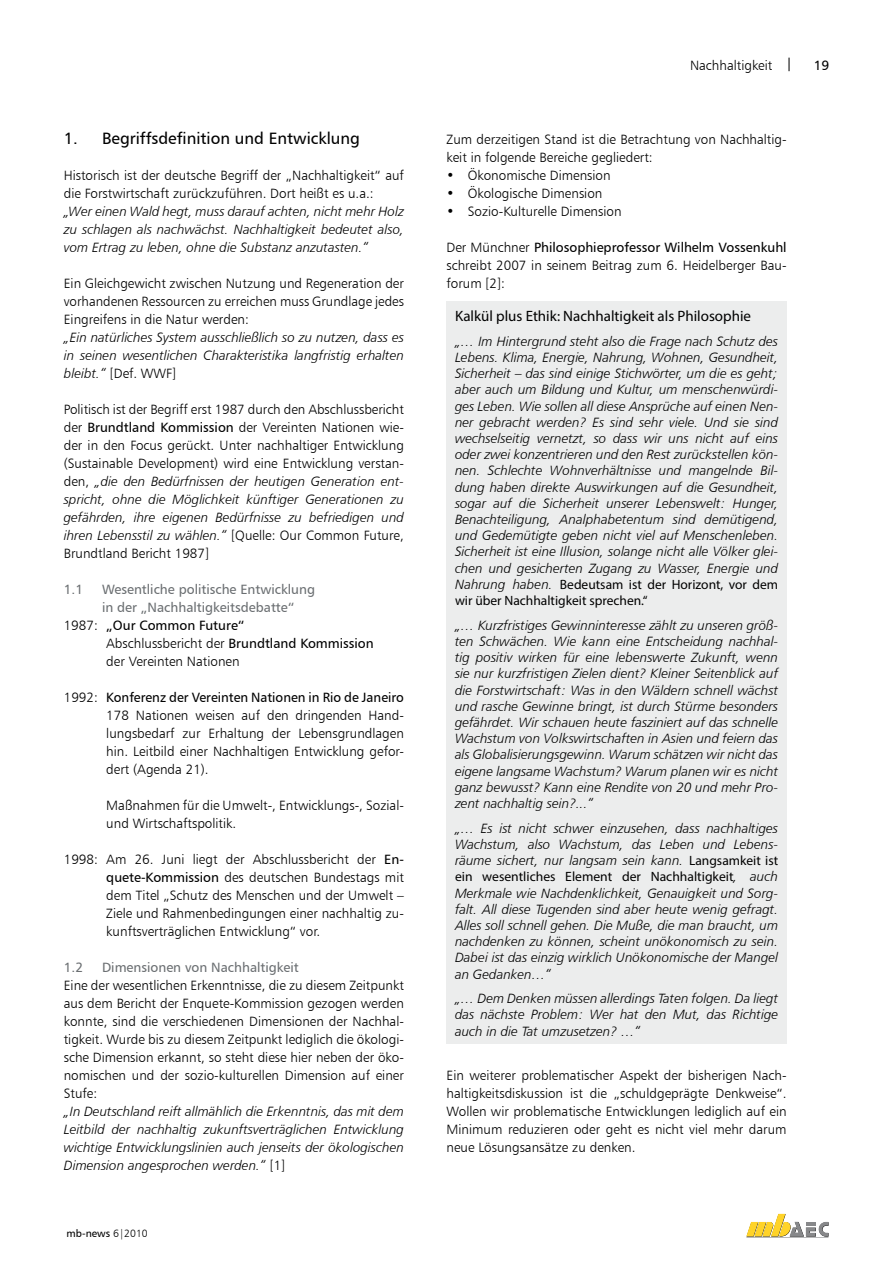
<style>
.page{position:relative;width:893px;height:1263px;background:#fff}
.page>*{position:absolute;margin:0;border:0;box-sizing:border-box;transform-origin:0 0}
.t1{font:16.5px "Humanist 777 BT Roman B";color:#000}
.t2{font:15px "Myriad Pro";color:#000}
.t3{font:13.5px/16.2px "Humanist 777 BT Light Italic B";color:#000;text-align:justify}
.t4{font:13.5px/18px "Humanist 777 BT Light B";color:#000;text-align:justify}
.t5{font:13.5px "Humanist 777 BT Roman B";color:#000}
.t6{font:13.5px/16.2px "Myriad Pro";color:#000}
.t7{font:13.5px "Humanist 777 BT Roman B";color:#6b6f72}
.t8{font:10.5px "Humanist 777 BT Roman B";color:#000}
.s1{font-family:"Humanist 777 BT Light Italic B"}
.s2{font-family:"Humanist 777 BT Roman B"}
.s3{font-family:"Humanist 777 BT Light B"}
.s4{font-family:"Myriad Pro"}
</style>
<div class="page">
<svg style="left:746px;top:1214px;width:82px;height:23px"></svg>
<div style="left:446px;top:301px;width:341px;height:743px;background:#eceded"></div>
<p class="t1" style="left:64px;top:128px;width:298px">1. Begriffsdefinition und Entwicklung</p>
<p class="t4" style="left:64px;top:166px;width:342px">Historisch ist der deutsche Begriff der „Nachhaltigkeit“ auf die Forstwirtschaft zurückzuführen. Dort heißt es u.a.:</p>
<p class="t3" style="left:64px;top:202px;width:342px;line-height:18px">„Wer einen Wald hegt, muss darauf achten, nicht mehr Holz zu schlagen als nachwächst. Nachhaltigkeit bedeutet also, vom Ertrag zu leben, ohne die Substanz anzutasten.“</p>
<p class="t4" style="left:64px;top:274px;width:342px">Ein Gleichgewicht zwischen Nutzung und Regeneration der vorhandenen Ressourcen zu erreichen muss Grundlage jedes Eingreifens in die Natur werden:</p>
<p class="t3" style="left:64px;top:328px;width:342px;line-height:18px">„Ein natürliches System ausschließlich so zu nutzen, dass es in seinen wesentlichen Charakteristika langfristig erhalten</p>
<p class="t4" style="left:64px;top:364px;width:114px"><span class="s1">bleibt.“</span> [Def. WWF]</p>
<p class="t4" style="left:64px;top:400px;width:342px">Politisch ist der Begriff erst 1987 durch den Abschlussbericht der <span class="s2">Brundtland Kommission</span> der Vereinten Nationen wie&shy;der in den Focus gerückt. Unter nachhaltiger Entwicklung (Sustainable Development) wird eine Entwicklung verstan-</p>
<p class="t3" style="left:64px;top:472px;width:342px;line-height:18px"><span class="s3">den,</span> „die den Bedürfnissen der heutigen Generation ent&shy;spricht, ohne die Möglichkeit künftiger Generationen zu gefährden, ihre eigenen Bedürfnisse zu befriedigen und ihren Lebensstil zu wählen.“ <span class="s3">[Quelle: Our Common Future,</span></p>
<p class="t4" style="left:64px;top:544px;width:147px">Brundtland Bericht 1987]</p>
<p class="t7" style="left:64px;top:581px;width:21px">1.1</p>
<p class="t7" style="left:102px;top:581px;width:215px">Wesentliche politische Entwicklung</p>
<p class="t7" style="left:102px;top:599px;width:194px">in der „Nachhaltigkeitsdebatte“</p>
<p class="t5" style="left:64px;top:617px;width:182px"><span class="s3">1987:</span> „Our Common Future“</p>
<p class="t5" style="left:106px;top:635px;width:269px"><span class="s3">Abschlussbericht der</span> Brundtland Kommission</p>
<p class="t4" style="left:106px;top:652px;width:135px">der Vereinten Nationen</p>
<p class="t5" style="left:64px;top:689px;width:342px"><span class="s3">1992:</span> Konferenz der Vereinten Nationen in Rio de Janeiro</p>
<p class="t4" style="left:106px;top:706px;width:299px">178 Nationen weisen auf den dringenden Hand&shy;lungsbedarf zur Erhaltung der Lebensgrundlagen hin. Leitbild einer Nachhaltigen Entwicklung gefor&shy;dert (Agenda 21).</p>
<p class="t4" style="left:106px;top:796px;width:298px">Maßnahmen für die Umwelt-, Entwicklungs-, Sozial&shy;und Wirtschaftspolitik.</p>
<p class="t4" style="left:106px;top:850px;width:299px;text-indent:-43px">1998: Am 26. Juni liegt der Abschlussbericht der <span class="s2">En&shy;quete-Kommission</span> des deutschen Bundestags mit dem Titel „Schutz des Menschen und der Umwelt – Ziele und Rahmenbedingungen einer nachhaltig zu&shy;kunftsverträglichen Entwicklung“ vor.</p>
<p class="t7" style="left:64px;top:959px;width:21px">1.2</p>
<p class="t7" style="left:102px;top:959px;width:198px">Dimensionen von Nachhaltigkeit</p>
<p class="t4" style="left:64px;top:976px;width:342px">Eine der wesentlichen Erkenntnisse, die zu diesem Zeitpunkt aus dem Bericht der Enquete-Kommission gezogen werden konnte, sind die verschiedenen Dimensionen der Nachhal&shy;tigkeit. Wurde bis zu diesem Zeitpunkt lediglich die ökologi&shy;sche Dimension erkannt, so steht diese hier neben der öko&shy;nomischen und der sozio-kulturellen Dimension auf einer Stufe:</p>
<p class="t3" style="left:64px;top:1102px;width:342px;line-height:18px">„In Deutschland reift allmählich die Erkenntnis, das mit dem Leitbild der nachhaltig zukunftsverträglichen Entwicklung wichtige Entwicklungslinien auch jenseits der ökologischen Dimension angesprochen werden.“ <span class="s3">[1]</span></p>
<p class="t8" style="left:67px;top:1227px;width:83px">mb-news <span class="s3">6|2010</span></p>
<p class="t4" style="left:690px;top:56px;width:104px">Nachhaltigkeit <span class="s2">|</span></p>
<p class="t5" style="left:814px;top:57px;width:17px">19</p>
<p class="t4" style="left:446px;top:130px;width:342px">Zum derzeitigen Stand ist die Betrachtung von Nachhaltig&shy;keit in folgende Bereiche gegliedert:</p>
<p class="t4" style="left:446px;top:166px;width:166px">• Ökonomische Dimension</p>
<p class="t4" style="left:446px;top:184px;width:157px">• Ökologische Dimension</p>
<p class="t4" style="left:446px;top:202px;width:177px">• Sozio-Kulturelle Dimension</p>
<p class="t5" style="left:446px;top:239px;width:342px"><span class="s3">Der Münchner</span> Philosophieprofessor Wilhelm Vossenkuhl</p>
<p class="t4" style="left:446px;top:256px;width:342px">schreibt 2007 in seinem Beitrag zum 6. Heidelberger Bau&shy;forum [2]:</p>
<p class="t2" style="left:455px;top:307px;width:298px">Kalkül plus Ethik: Nachhaltigkeit als Philosophie</p>
<p class="t3" style="left:455px;top:333px;width:325px">„… Im Hintergrund steht also die Frage nach Schutz des Lebens. Klima, Energie, Nahrung, Wohnen, Gesundheit, Sicherheit – das sind einige Stichwörter, um die es geht; aber auch um Bildung und Kultur, um menschenwürdi&shy;ges Leben. Wie sollen all diese Ansprüche auf einen Nen&shy;ner gebracht werden? Es sind sehr viele. Und sie sind wechselseitig vernetzt, so dass wir uns nicht auf eins oder zwei konzentrieren und den Rest zurückstellen kön&shy;nen. Schlechte Wohnverhältnisse und mangelnde Bil&shy;dung haben direkte Auswirkungen auf die Gesundheit, sogar auf die Sicherheit unserer Lebenswelt: Hunger, Benachteiligung, Analphabetentum sind demütigend, und Gedemütigte geben nicht viel auf Menschenleben.<br>Sicherheit ist eine Illusion, solange nicht alle Völker glei&shy;chen und gesicherten Zugang zu Wasser, Energie und</p>
<p class="t6" style="left:455px;top:576px;width:325px"><span class="s1">Nahrung haben.</span> Bedeutsam ist der Horizont, vor dem wir über Nachhaltigkeit sprechen.“</p>
<p class="t3" style="left:455px;top:617px;width:325px">„… Kurzfristiges Gewinninteresse zählt zu unseren größ&shy;ten Schwächen. Wie kann eine Entscheidung nachhal&shy;tig positiv wirken für eine lebenswerte Zukunft, wenn sie nur kurzfristigen Zielen dient? Kleiner Seitenblick auf die Forstwirtschaft: Was in den Wäldern schnell wächst und rasche Gewinne bringt, ist durch Stürme besonders gefährdet. Wir schauen heute fasziniert auf das schnelle Wachstum von Volkswirtschaften in Asien und feiern das als Globalisierungsgewinn. Warum schätzen wir nicht das eigene langsame Wachstum? Warum planen wir es nicht ganz bewusst? Kann eine Rendite von 20 und mehr Pro&shy;zent nachhaltig sein?...“</p>
<p class="t3" style="left:455px;top:820px;width:325px">„… Es ist nicht schwer einzusehen, dass nachhaltiges Wachstum, also Wachstum, das Leben und Lebens&shy;räume sichert, nur langsam sein kann. <span class="s4">Langsamkeit ist</span></p>
<p class="t6" style="left:455px;top:868px;width:325px">ein wesentliches Element der Nachhaltigkeit<span class="s1">, auch</span></p>
<p class="t3" style="left:455px;top:884px;width:325px">Merkmale wie Nachdenklichkeit, Genauigkeit und Sorg&shy;falt. All diese Tugenden sind aber heute wenig gefragt.<br>Alles soll schnell gehen. Die Muße, die man braucht, um nachdenken zu können, scheint unökonomisch zu sein.<br>Dabei ist das einzig wirklich Unökonomische der Mangel an Gedanken…“</p>
<p class="t3" style="left:455px;top:990px;width:325px">„… Dem Denken müssen allerdings Taten folgen. Da liegt das nächste Problem: Wer hat den Mut, das Richtige auch in die Tat umzusetzen? …“</p>
<p class="t4" style="left:446px;top:1066px;width:342px">Ein weiterer problematischer Aspekt der bisherigen Nach&shy;haltigkeitsdiskussion ist die „schuldgeprägte Denkweise“.<br>Wollen wir problematische Entwicklungen lediglich auf ein Minimum reduzieren oder geht es nicht viel mehr darum neue Lösungsansätze zu denken.</p>
</div>
